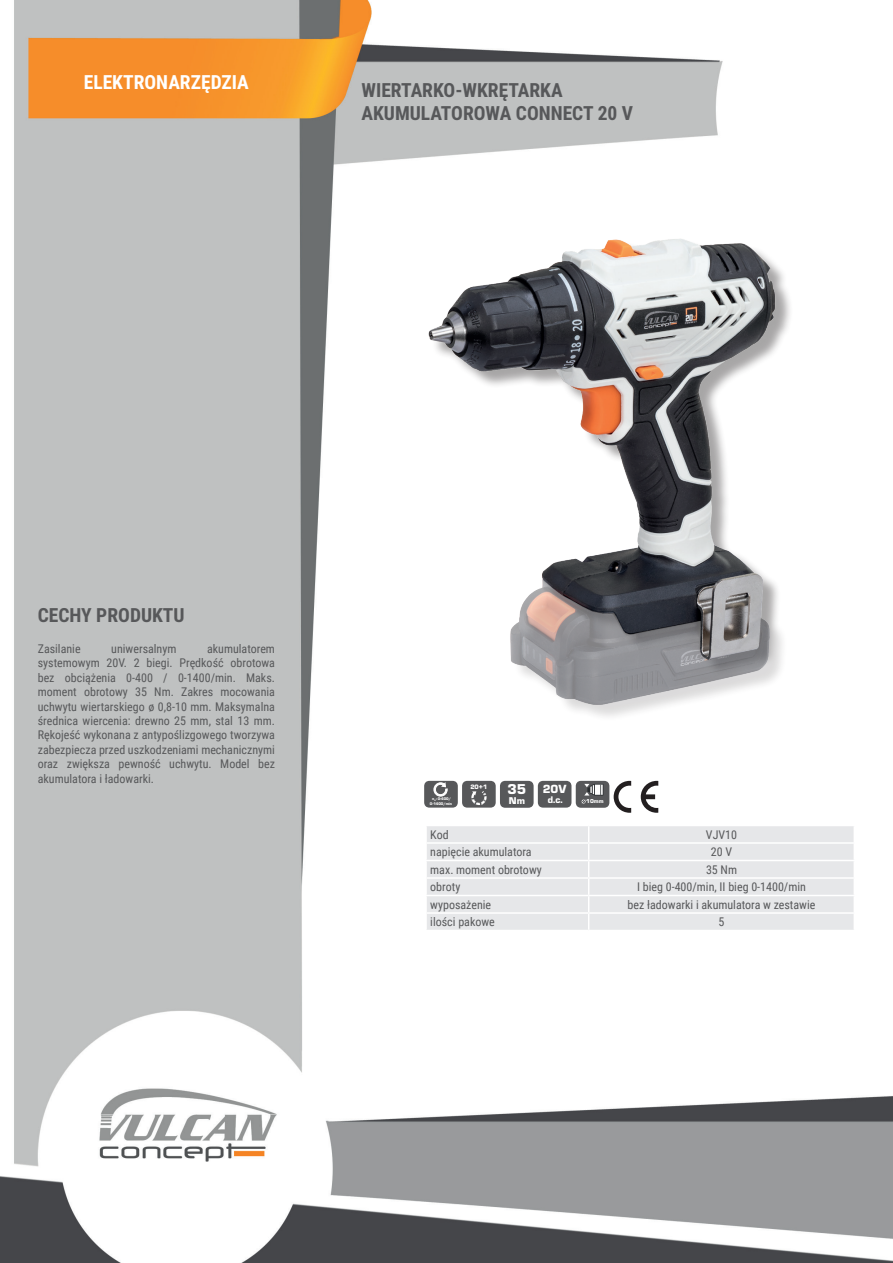
<style>
.page{position:relative;width:893px;height:1263px;background:#fff}
.page>*{position:absolute;margin:0;border:0;box-sizing:border-box;transform-origin:0 0}
.t1{font:700 19.5px/23.4px "Roboto Condensed";color:#57585a}
.t2{font:700 19.5px "Roboto Condensed";color:#fff}
.t3{font:900 14.85px "Eurostile TOT";color:#fff}
.t4{font:900 12.3px "Eurostile TOT";color:#fff}
.t5{font:12px/14.4px "Roboto Condensed";color:#57585a;text-align:justify}
.t6{font:900 10.2px "Eurostile TOT";color:#fff}
.t7{font:900 9.9px "Eurostile TOT";color:#fff}
.t8{font:900 6.6px "Eurostile TOT";color:#fff}
.t9{font:900 5.85px "Eurostile TOT";color:#fff}
.t10{font:900 3.9px/5.1px "Eurostile TOT";color:#fff;text-align:center}
</style>
<div class="page">
<img style="left:0;top:0;width:893px;height:1263px">
<img style="left:394px;top:200px;width:430px;height:529px">
<div style="left:425px;top:826px;width:430px;height:104px;background:#e6e7e9"></div>
<hr style="left:425px;top:825px;width:164px;height:1px;background:#fff">
<hr style="left:589px;top:825px;width:266px;height:1px;background:#fff">
<hr style="left:425px;top:842px;width:164px;height:2px;background:#fff">
<hr style="left:589px;top:842px;width:266px;height:2px;background:#fff">
<hr style="left:425px;top:860px;width:164px;height:1px;background:#fff">
<hr style="left:589px;top:860px;width:266px;height:1px;background:#fff">
<hr style="left:425px;top:877px;width:164px;height:2px;background:#fff">
<hr style="left:589px;top:877px;width:266px;height:2px;background:#fff">
<hr style="left:425px;top:895px;width:164px;height:1px;background:#fff">
<hr style="left:589px;top:895px;width:266px;height:1px;background:#fff">
<hr style="left:425px;top:912px;width:164px;height:2px;background:#fff">
<hr style="left:589px;top:912px;width:266px;height:2px;background:#fff">
<hr style="left:425px;top:930px;width:164px;height:1px;background:#fff">
<hr style="left:589px;top:930px;width:266px;height:1px;background:#fff">
<div style="left:424px;top:781px;width:34px;height:27px;background:#57585a;border-radius:5px"></div>
<svg style="left:433px;top:782px;width:15px;height:15px"></svg>
<div style="left:462px;top:781px;width:34px;height:27px;background:#57585a;border-radius:5px"></div>
<svg style="left:471px;top:791px;width:16px;height:14px"></svg>
<div style="left:500px;top:781px;width:34px;height:27px;background:#57585a;border-radius:5px"></div>
<div style="left:538px;top:781px;width:33px;height:27px;background:#57585a;border-radius:5px"></div>
<div style="left:576px;top:781px;width:33px;height:27px;background:#57585a;border-radius:5px"></div>
<svg style="left:582px;top:784px;width:21px;height:19px"></svg>
<svg style="left:641px;top:781px;width:17px;height:32px"></svg>
<svg style="left:614px;top:781px;width:17px;height:32px"></svg>
<h1 class="t2" style="left:84px;top:69px;width:167px">ELEKTRONARZĘDZIA</h1>
<h1 class="t1" style="left:361px;top:77px;width:273px">WIERTARKO-WKRĘTARKA<br>AKUMULATOROWA CONNECT 20 V</h1>
<h1 class="t1" style="left:38px;top:602px;width:148px">CECHY PRODUKTU</h1>
<p class="t5" style="left:38px;top:641px;width:44px">Zasilanie</p>
<p class="t5" style="left:111px;top:641px;width:67px">uniwersalnym</p>
<p class="t5" style="left:38px;top:641px;width:239px;text-indent:169px">akumulatorem systemowym 20V. 2 biegi. Prędkość obrotowa bez obciążenia 0-400 / 0-1400/min. Maks. moment obrotowy 35 Nm. Zakres mocowania uchwytu wiertarskiego ø 0,8-10 mm. Maksymalna średnica wiercenia: drewno 25 mm, stal 13 mm.<br>Rękojeść wykonana z antypoślizgowego tworzywa zabezpiecza przed uszkodzeniami mechanicznymi oraz zwiększa pewność uchwytu. Model bez akumulatora i ładowarki.</p>
<p class="t10" style="left:430px;top:796px;width:24px">n<sub>0</sub> :0-400/<br>0-1400/min</p>
<p class="t8" style="left:470px;top:783px;width:18px">20+1</p>
<p class="t3" style="left:507px;top:781px;width:20px">35</p>
<p class="t6" style="left:509px;top:795px;width:18px">Nm</p>
<p class="t4" style="left:543px;top:782px;width:25px">20V</p>
<p class="t7" style="left:548px;top:794px;width:16px">d.c.</p>
<p class="t9" style="left:586px;top:798px;width:19px">10mm</p>
<p class="t5" style="left:430px;top:827px;width:20px">Kod</p>
<p class="t5" style="left:706px;top:827px;width:33px">VJV10</p>
<p class="t5" style="left:430px;top:844px;width:103px">napięcie akumulatora</p>
<p class="t5" style="left:711px;top:844px;width:23px">20 V</p>
<p class="t5" style="left:430px;top:862px;width:113px">max. moment obrotowy</p>
<p class="t5" style="left:706px;top:862px;width:33px">35 Nm</p>
<p class="t5" style="left:430px;top:879px;width:32px">obroty</p>
<p class="t5" style="left:637px;top:879px;width:170px">I bieg 0-400/min, II bieg 0-1400/min</p>
<p class="t5" style="left:430px;top:897px;width:62px">wyposażenie</p>
<p class="t5" style="left:628px;top:897px;width:189px">bez ładowarki i akumulatora w zestawie</p>
<p class="t5" style="left:430px;top:914px;width:66px">ilości pakowe</p>
<p class="t5" style="left:719px;top:914px;width:7px">5</p>
</div>
